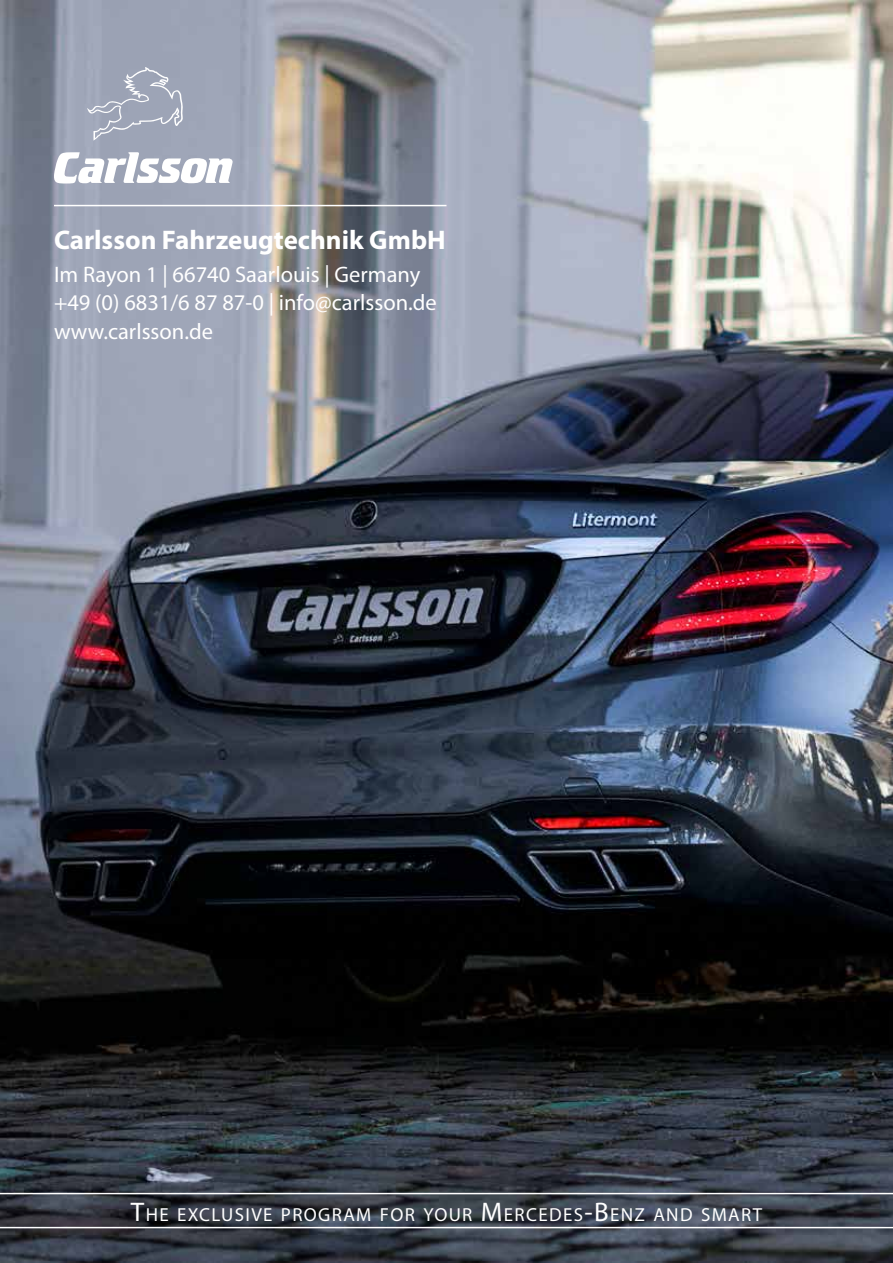
<style>
.page{position:relative;width:893px;height:1263px;background:#fff}
.page>*{position:absolute;margin:0;border:0;box-sizing:border-box;transform-origin:0 0}
.t1{font:700 27px "Myriad Pro";color:#fff}
.t2{font:22.5px/28.5px "Myriad Pro";color:#fff}
.t3{font:18.9px "Myriad Pro";letter-spacing:.07em;color:#fff}
.s1{font-size:27px}
</style>
<div class="page">
<img style="left:0;top:0;width:893px;height:1263px">
<svg style="left:87px;top:67px;width:96px;height:74px;background:#a6acbd"></svg>
<svg style="left:54px;top:152px;width:179px;height:31px"></svg>
<svg style="left:0;top:1193px;width:893px;height:35px;background:#454a53"></svg>
<hr style="left:54px;top:205px;width:392px;height:1px;background:#fff">
<p class="t1" style="left:54px;top:222px;width:393px">Carlsson Fahrzeugtechnik GmbH</p>
<p class="t2" style="left:54px;top:260px;width:384px">Im Rayon 1 | 66740 Saarlouis | Germany +49 (0) 6831/6 87 87-0 | info@carlsson.de www.carlsson.de</p>
<p class="t3" style="left:131px;top:1203px;width:633px"><span class="s1">T</span>HE EXCLUSIVE PROGRAM FOR YOUR <span class="s1">M</span> ERCEDES<span class="s1">-B</span>ENZ AND SMART</p>
</div>
